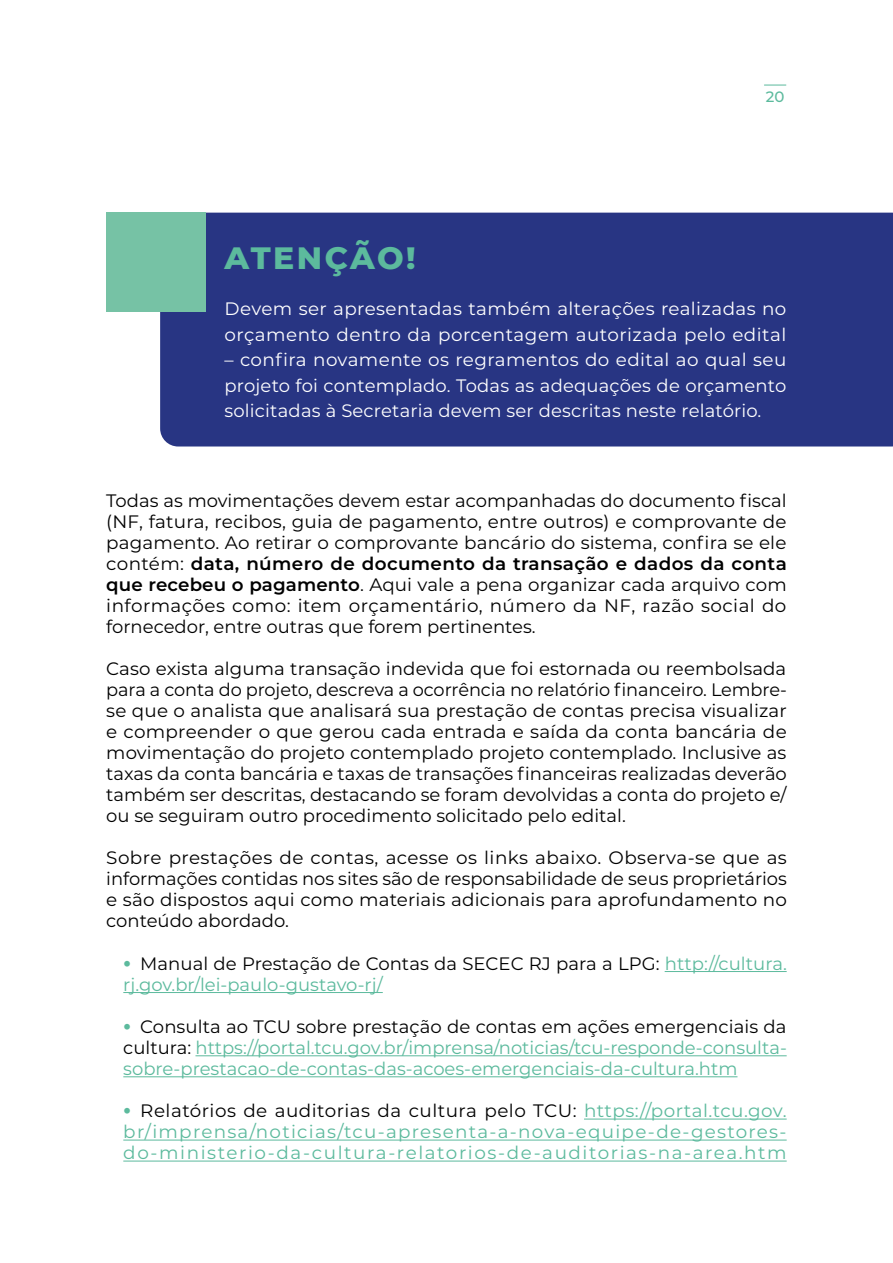
<style>
.page{position:relative;width:893px;height:1263px;background:#fff}
.page>*{position:absolute;margin:0;border:0;box-sizing:border-box;transform-origin:0 0}
.t1{font:800 31.5px "Montserrat";letter-spacing:.075em;color:#5cba9d}
.t2{font:18px/21px "Montserrat";color:#000;text-align:justify}
.t3{font:18px/21px "Montserrat";color:#5cba9d;text-align:justify}
.t4{font:18px/25.5px "Montserrat";letter-spacing:.02em;color:#fff}
.t5{font:500 15px "Montserrat";color:#5cba9d}
.s1{font-weight:600}
.s2{font-weight:700;font-size:22.5px}
.s3{color:#000}
</style>
<div class="page">
<svg style="left:764px;top:85px;width:22px;height:1px"></svg>
<hr style="left:665px;top:971px;width:122px;height:1px;background:#5cba9d">
<hr style="left:123px;top:992px;width:260px;height:1px;background:#5cba9d">
<hr style="left:195px;top:1055px;width:592px;height:1px;background:#5cba9d">
<hr style="left:123px;top:1076px;width:614px;height:1px;background:#5cba9d">
<hr style="left:584px;top:1118px;width:203px;height:1px;background:#5cba9d">
<hr style="left:123px;top:1139px;width:664px;height:1px;background:#5cba9d">
<hr style="left:123px;top:1160px;width:664px;height:1px;background:#5cba9d">
<div style="left:160px;top:213px;width:733px;height:233px;background:#283583"></div>
<div style="left:106px;top:213px;width:99px;height:99px;background:#76c2a5"></div>
<p class="t5" style="left:766px;top:86px;width:20px">20</p>
<h1 class="t1" style="left:224px;top:235px;width:193px">ATENÇÃO!</h1>
<p class="t4" style="left:224px;top:296px;width:563px">Devem ser apresentadas também alterações realizadas no orçamento dentro da porcentagem autorizada pelo edital</p>
<p class="t4" style="left:224px;top:346px;width:563px;text-align:justify">– confira novamente os regramentos do edital ao qual seu projeto foi contemplado. Todas as adequações de orçamento solicitadas à Secretaria devem ser descritas neste relatório.</p>
<p class="t2" style="left:106px;top:489px;width:682px">Todas as movimentações devem estar acompanhadas do documento fiscal (NF, fatura, recibos, guia de pagamento, entre outros) e comprovante de pagamento. Ao retirar o comprovante bancário do sistema, confira se ele contém: <span class="s1">data, número de documento da transação e dados da conta que recebeu o pagamento</span>. Aqui vale a pena organizar cada arquivo com informações como: item orçamentário, número da NF, razão social do fornecedor, entre outras que forem pertinentes.</p>
<p class="t2" style="left:106px;top:658px;width:682px">Caso exista alguma transação indevida que foi estornada ou reembolsada para a conta do projeto, descreva a ocorrência no relatório financeiro. Lembre&shy;se que o analista que analisará sua prestação de contas precisa visualizar e compreender o que gerou cada entrada e saída da conta bancária de movimentação do projeto contemplado projeto contemplado. Inclusive as taxas da conta bancária e taxas de transações financeiras realizadas deverão também ser descritas, destacando se foram devolvidas a conta do projeto e/ ou se seguiram outro procedimento solicitado pelo edital.</p>
<p class="t2" style="left:106px;top:847px;width:682px">Sobre prestações de contas, acesse os links abaixo. Observa-se que as informações contidas nos sites são de responsabilidade de seus proprietários e são dispostos aqui como materiais adicionais para aprofundamento no conteúdo abordado.</p>
<p class="t3" style="left:123px;top:952px;width:665px"><span class="s2">•</span> <span class="s3">Manual de Prestação de Contas da SECEC RJ para a LPG:</span> http://cultura. rj.gov.br/lei-paulo-gustavo-rj/</p>
<p class="t3" style="left:123px;top:1015px;width:665px"><span class="s2">•</span> <span class="s3">Consulta ao TCU sobre prestação de contas em ações emergenciais da cultura:</span> https://portal.tcu.gov.br/imprensa/noticias/tcu-responde-consulta&shy;sobre-prestacao-de-contas-das-acoes-emergenciais-da-cultura.htm</p>
<p class="t3" style="left:123px;top:1100px;width:665px"><span class="s2">•</span> <span class="s3">Relatórios de auditorias da cultura pelo TCU:</span> https://portal.tcu.gov. br/imprensa/noticias/tcu-apresenta-a-nova-equipe-de-gestores&shy;do-ministerio-da-cultura-relatorios-de-auditorias-na-area.htm</p>
</div>
